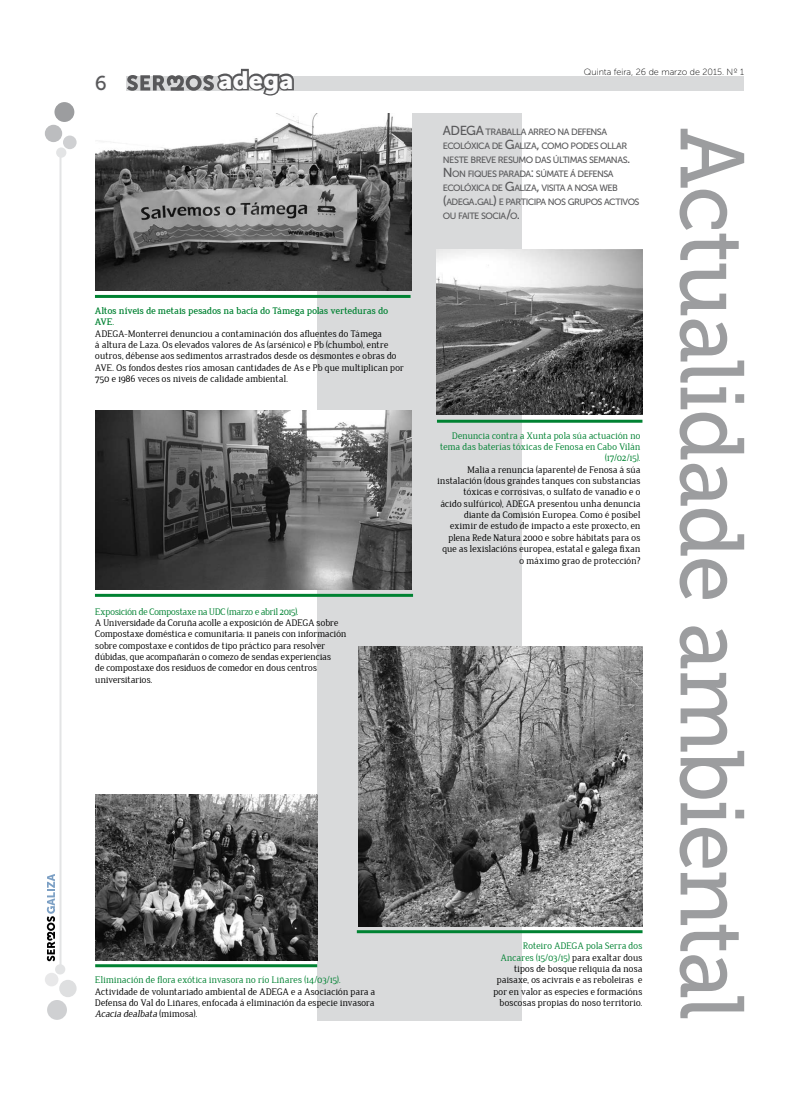
<style>
.page{position:relative;width:794px;height:1106px;background:#fff}
.page>*{position:absolute;margin:0;border:0;box-sizing:border-box;transform-origin:0 0}
.t1{font:90px "Museo Slab 500";letter-spacing:-.03em;color:#9c9d9f;scale:.94 1}
.t2{font:25px "Museo Sans 900";letter-spacing:.015em;color:#fbfbfc}
.t3{font:20px "Museo Sans 500";color:#58585a}
.t4{font:9.8px/11.3px "Jura";letter-spacing:-.005em;color:#000}
.t5{font:9.8px/11.3px "Jura";letter-spacing:-.005em;color:#008232;text-align:right}
.t6{font:700 9.8px/11.3px "Jura";letter-spacing:-.02em;color:#008232}
.t7{font:9.8px "Jura";letter-spacing:-.03em;color:#008232}
.t8{font:9.1px/14px "Museo Sans 500";letter-spacing:-.055em;color:#58585a}
.t9{font:9px "Museo Sans 100";color:#000}
.s1{font-style:italic}
.s2{font-size:13px}
.s3{color:#008232}
</style>
<div class="page">
<div style="left:317px;top:113px;width:205px;height:908px;background:#d9dadb"></div>
<svg style="left:47px;top:874px;width:8px;height:87px"></svg>
<div style="left:126px;top:77px;width:617px;height:14px;background:#d9dadb"></div>
<div style="left:54px;top:102px;width:20px;height:20px;background:#9c9d9f;border-radius:50%"></div>
<div style="left:45px;top:125px;width:17px;height:17px;background:#bcbdbf;border-radius:50%"></div>
<div style="left:63px;top:135px;width:14px;height:14px;background:#cfd0d2;border-radius:50%"></div>
<div style="left:56px;top:147px;width:10px;height:11px;background:#e3e4e5;border-radius:50%"></div>
<div style="left:47px;top:1000px;width:20px;height:19px;background:#cfd0d2;border-radius:50%"></div>
<div style="left:59px;top:979px;width:18px;height:18px;background:#dedfe0;border-radius:50%"></div>
<div style="left:45px;top:972px;width:13px;height:14px;background:#e8e8e9;border-radius:50%"></div>
<div style="left:55px;top:964px;width:10px;height:10px;background:#e3e4e5;border-radius:50%"></div>
<hr style="left:59px;top:154px;width:2px;height:815px;background:#e3e4e5">
<svg style="left:127px;top:68px;width:168px;height:28px"></svg>
<hr style="left:95px;top:295px;width:315px;height:3px;background:#008232">
<hr style="left:95px;top:594px;width:318px;height:3px;background:#008232">
<hr style="left:437px;top:420px;width:205px;height:3px;background:#008232">
<img style="left:95px;top:113px;width:316px;height:178px">
<img style="left:437px;top:249px;width:205px;height:165px">
<hr style="left:95px;top:964px;width:222px;height:3px;background:#008232">
<img style="left:95px;top:794px;width:222px;height:166px">
<hr style="left:356px;top:930px;width:286px;height:3px;background:#008232">
<img style="left:358px;top:646px;width:284px;height:280px">
<img style="left:95px;top:410px;width:316px;height:180px">
<h3 class="t3" style="left:95px;top:72px;width:13px">6</h3>
<h2 class="t2" style="left:218px;top:66px;width:77px">adega</h2>
<p class="t6" style="left:95px;top:305px;width:294px">Altos níveis de metais pesados na bacía do Támega polas verteduras do<br>AVE .</p>
<p class="t4" style="left:95px;top:328px;width:310px">ADEGA-Monterrei denunciou a contaminación dos afluentes do Támega<br>á altura de Laza. Os elevados valores de As (arsénico) e Pb (chumbo), entre outros, débense aos sedimentos arrastrados desde os desmontes e obras do AVE. Os fondos destes ríos amosan cantidades de As e Pb que multiplican por 750 e 1986 veces os niveis de calidade ambiental.</p>
<p class="t7" style="left:95px;top:606px;width:205px">Exposición de Compostaxe na UDC (marzo e abril 2015).</p>
<p class="t4" style="left:95px;top:617px;width:252px">A Universidade da Coruña acolle a exposición de ADEGA sobre Compostaxe doméstica e comunitaria: 11 paneis con información sobre compostaxe e contidos de tipo práctico para resolver dúbidas, que acompañarán o comezo de sendas experiencias<br>de compostaxe dos residuos de comedor en dous centros universitarios.</p>
<p class="t5" style="left:95px;top:974px;width:247px">Eliminación de flora exótica invasora no río Liñares (14/03/15).</p>
<p class="t4" style="left:95px;top:985px;width:281px;text-align:justify">Actividade de voluntariado ambiental de ADEGA e a Asociación para a Defensa do Val do Liñares, enfocada á eliminación da especie invasora <span class="s1">Acacia dealbata</span> (mimosa).</p>
<p class="t9" style="left:583px;top:67px;width:162px">Quinta feira, 26 de marzo de 2015. Nº 1</p>
<p class="t8" style="left:442px;top:124px;width:189px"><span class="s2">ADEGA</span> TRABALLA ARREO NA DEFENSA<br>ECOLÓXICA DE <span class="s2">G</span>ALIZA<span class="s2">,</span> COMO PODES OLLAR<br>NESTE BREVE RESUMO DAS ÚLTIMAS SEMANAS<span class="s2">.<br>N</span> ON FIQUES PARADA<span class="s2">:</span> SÚMATE Á DEFENSA<br>ECOLÓXICA DE <span class="s2">G</span>ALIZA<span class="s2">,</span> VISITA A NOSA WEB<br><span class="s2">(</span>ADEGA</p>
<p class="t8" style="left:442px;top:194px;width:198px;text-indent:31px"><span class="s2">.</span>GAL<span class="s2">)</span> E PARTICIPA NOS GRUPOS ACTIVOS<br>OU FAITE SOCIA<span class="s2">/</span>O<span class="s2">.</span></p>
<p class="t5" style="left:440px;top:430px;width:202px">Denuncia contra a Xunta pola súa actuación no tema das baterías tóxicas de Fenosa en Cabo Vilán (17/02/15).</p>
<p class="t4" style="left:437px;top:464px;width:204px;text-align:right">Malia a renuncia (aparente) de Fenosa á súa instalación (dous grandes tanques con substancias tóxicas e corrosivas, o sulfato de vanadio e o<br>ácido sulfúrico), ADEGA presentou unha denuncia diante da Comisión Europea. Como é posíbel eximir de estudo de impacto a este proxecto, en plena Rede Natura 2000 e sobre hábitats para os que as lexislacións europea, estatal e galega fixan o máximo grao de protección?</p>
<p class="t4" style="left:493px;top:940px;width:151px;text-align:right"><span class="s3">Roteiro ADEGA pola Serra dos Ancares (15/03/15)</span> para exaltar dous tipos de bosque reliquia da nosa paisaxe, os acivrais e as reboleiras e por en valor as especies e formacións boscosas propias do noso territorio.</p>
<h1 class="t1" style="left:761px;top:128px;width:951px;rotate:90deg">Actualidade ambiental</h1>
</div>
